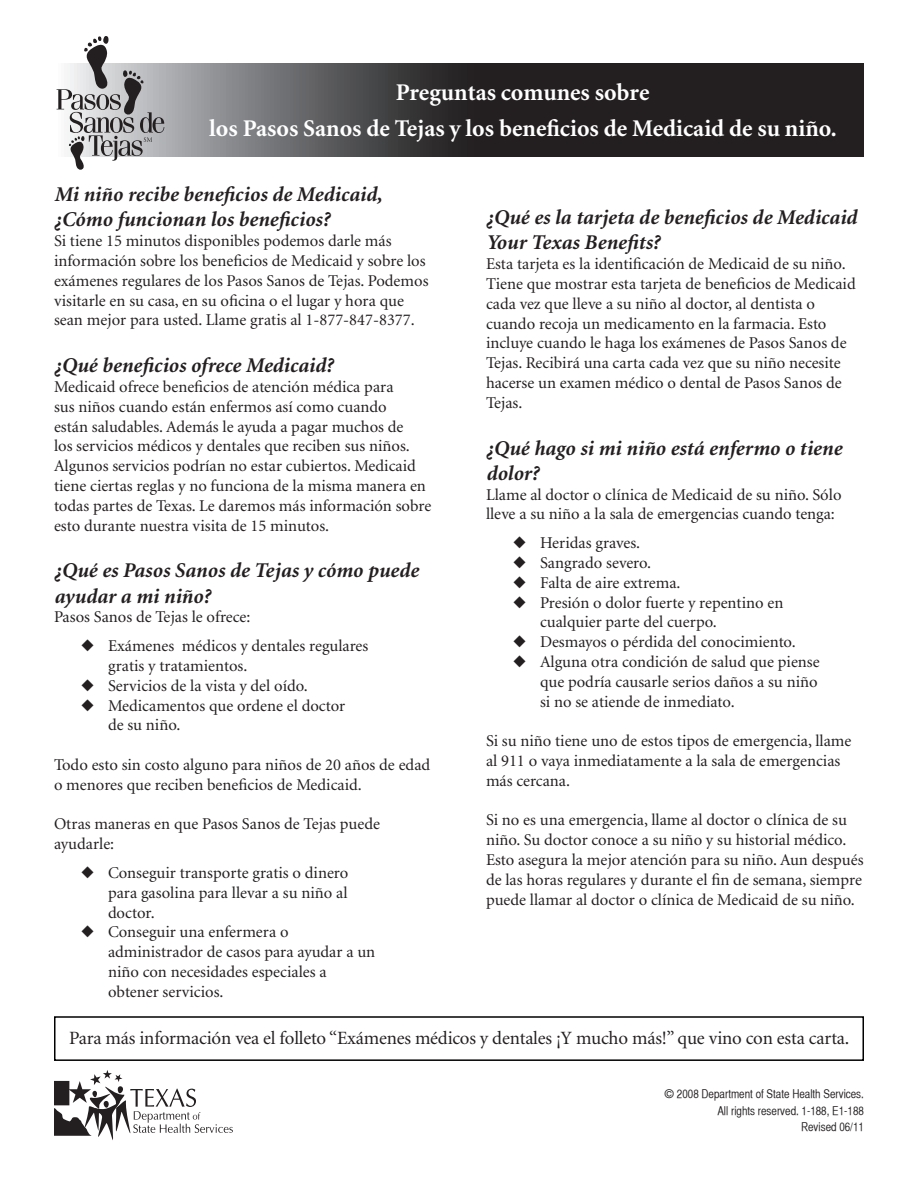
<style>
.page{position:relative;width:918px;height:1188px;background:#fff}
.page>*{position:absolute;margin:0;border:0;box-sizing:border-box;transform-origin:0 0}
.t1{font:700 24px/36px "Minion";color:#fff;text-align:center}
.t2{font:italic 700 21px/25.2px "Minion";color:#231f20}
.t3{font:18.75px "Minion";letter-spacing:-.01em;color:#231f20}
.t4{font:16.5px/19.8px "Minion";color:#231f20}
.t5{font:12px/16.5px "Helvetica CY Plain";color:#231f20;text-align:right}
</style>
<div class="page">
<svg style="left:56px;top:63px;width:808px;height:94px;background:#3f3c3e"></svg>
<div style="left:54px;top:1016px;width:810px;height:45px;border:2px solid #000"></div>
<svg style="left:57px;top:36px;width:107px;height:134px"></svg>
<svg style="left:54px;top:1070px;width:179px;height:70px"></svg>
<h1 class="t1" style="left:209px;top:77px;width:629px">Preguntas comunes sobre<br>los Pasos Sanos de Tejas y los beneficios de Medicaid de su niño.</h1>
<p class="t2" style="left:54px;top:184px;width:329px">Mi niño recibe beneficios de Medicaid, ¿Cómo funcionan los beneficios?</p>
<p class="t4" style="left:54px;top:232px;width:376px">Si tiene 15 minutos disponibles podemos darle más información sobre los beneficios de Medicaid y sobre los exámenes regulares de los Pasos Sanos de Tejas. Podemos visitarle en su casa, en su oficina o el lugar y hora que sean mejor para usted. Llame gratis al 1-877-847-8377.</p>
<p class="t2" style="left:54px;top:355px;width:281px">¿Qué beneficios ofrece Medicaid?</p>
<p class="t4" style="left:54px;top:378px;width:379px">Medicaid ofrece beneficios de atención médica para<br>sus niños cuando están enfermos así como cuando<br>están saludables. Además le ayuda a pagar muchos de<br>los servicios médicos y dentales que reciben sus niños.<br>Algunos servicios podrían no estar cubiertos. Medicaid tiene ciertas reglas y no funciona de la misma manera en todas partes de Texas. Le daremos más información sobre esto durante nuestra visita de 15 minutos.</p>
<p class="t2" style="left:54px;top:560px;width:366px">¿Qué es Pasos Sanos de Tejas y cómo puede ayudar a mi niño?</p>
<p class="t4" style="left:54px;top:609px;width:198px">Pasos Sanos de Tejas le ofrece:</p>
<p class="t4" style="left:108px;top:637px;width:262px;text-indent:-27px">◆ Exámenes médicos y dentales regulares gratis y tratamientos.</p>
<p class="t4" style="left:81px;top:677px;width:228px">◆ Servicios de la vista y del oído.</p>
<p class="t4" style="left:108px;top:697px;width:239px;text-indent:-27px">◆ Medicamentos que ordene el doctor de su niño.</p>
<p class="t4" style="left:54px;top:756px;width:378px">Todo esto sin costo alguno para niños de 20 años de edad o menores que reciben beneficios de Medicaid.</p>
<p class="t4" style="left:54px;top:816px;width:328px">Otras maneras en que Pasos Sanos de Tejas puede ayudarle:</p>
<p class="t4" style="left:108px;top:864px;width:242px;text-align:justify;text-indent:-27px">◆ Conseguir transporte gratis o dinero para gasolina para llevar a su niño al doctor.</p>
<p class="t4" style="left:108px;top:924px;width:269px;text-indent:-27px">◆ Conseguir una enfermera o administrador de casos para ayudar a un niño con necesidades especiales a obtener servicios.</p>
<p class="t2" style="left:486px;top:207px;width:373px">¿Qué es la tarjeta de beneficios de Medicaid<br>Your Texas Benefits?</p>
<p class="t4" style="left:486px;top:255px;width:371px">Esta tarjeta es la identificación de Medicaid de su niño.<br>Tiene que mostrar esta tarjeta de beneficios de Medicaid cada vez que lleve a su niño al doctor, al dentista o cuando recoja un medicamento en la farmacia. Esto incluye cuando le haga los exámenes de Pasos Sanos de Tejas. Recibirá una carta cada vez que su niño necesite hacerse un examen médico o dental de Pasos Sanos de Tejas.</p>
<p class="t2" style="left:486px;top:437px;width:357px">¿Qué hago si mi niño está enfermo o tiene dolor?</p>
<p class="t4" style="left:486px;top:486px;width:357px">Llame al doctor o clínica de Medicaid de su niño. Sólo lleve a su niño a la sala de emergencias cuando tenga:</p>
<p class="t4" style="left:513px;top:534px;width:129px">◆ Heridas graves.</p>
<p class="t4" style="left:513px;top:554px;width:140px">◆ Sangrado severo.</p>
<p class="t4" style="left:513px;top:574px;width:169px">◆ Falta de aire extrema.</p>
<p class="t4" style="left:540px;top:594px;width:245px;text-indent:-27px">◆ Presión o dolor fuerte y repentino en cualquier parte del cuerpo.</p>
<p class="t4" style="left:513px;top:633px;width:284px">◆ Desmayos o pérdida del conocimiento.</p>
<p class="t4" style="left:540px;top:653px;width:281px;text-indent:-27px">◆ Alguna otra condición de salud que piense que podría causarle serios daños a su niño si no se atiende de inmediato.</p>
<p class="t4" style="left:486px;top:732px;width:367px">Si su niño tiene uno de estos tipos de emergencia, llame al 911 o vaya inmediatamente a la sala de emergencias más cercana.</p>
<p class="t4" style="left:486px;top:812px;width:379px">Si no es una emergencia, llame al doctor o clínica de su niño. Su doctor conoce a su niño y su historial médico.<br>Esto asegura la mejor atención para su niño. Aun después de las horas regulares y durante el fin de semana, siempre puede llamar al doctor o clínica de Medicaid de su niño.</p>
<p class="t3" style="left:69px;top:1031px;width:782px">Para más información vea el folleto “Exámenes médicos y dentales ¡Y mucho más!” que vino con esta carta.</p>
<p class="t5" style="left:665px;top:1087px;width:201px">© 2008 Department of State Health Services.<br>All rights reserved. 1-188, E1-188<br>Revised 06/11</p>
</div>
